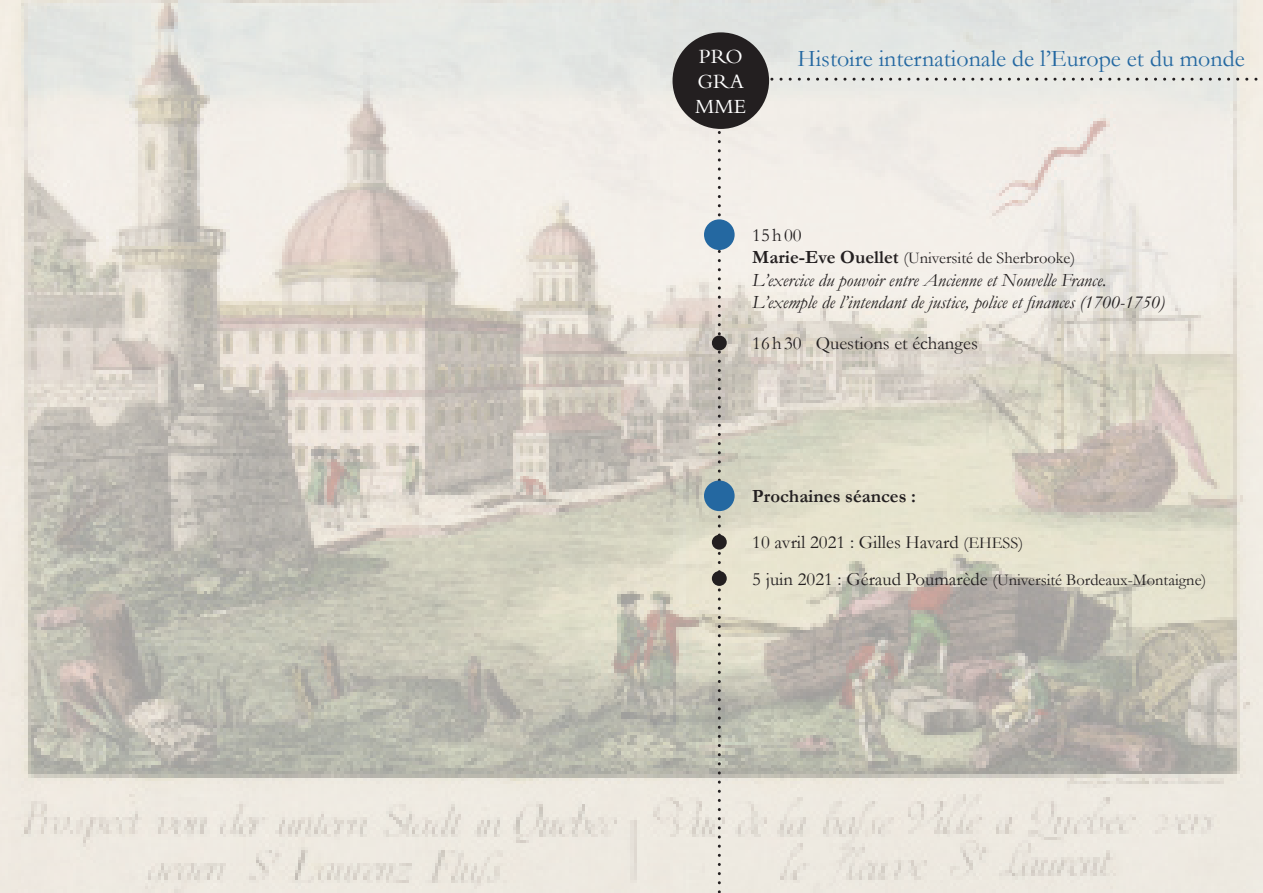
<style>
.page{position:relative;width:1263px;height:893px;background:#fff}
.page>*{position:absolute;margin:0;border:0;box-sizing:border-box;transform-origin:0 0}
.t1{font:24px "Garamond";color:#2468a1}
.t2{font:21px/25.2px "Bembo Std";color:#fff}
.t3{font:italic 18.75px/22.5px "Garamond";color:#231f20}
.t4{font:18.75px "Garamond";color:#231f20}
.t5{font:700 18.75px "Garamond";color:#231f20}
.t6{font:16.5px "Garamond";color:#231f20}
.s1{font-weight:700;font-size:18.75px}
.s2{font-size:16.5px}
.s3{font-size:18.75px}
</style>
<div class="page">
<img style="left:0;top:0;width:1263px;height:893px">
<svg style="left:708px;top:68px;width:555px;height:825px;background:#ddd9cf"></svg>
<div style="left:704px;top:219px;width:31px;height:31px;background:#2468a1;border-radius:50%"></div>
<div style="left:712px;top:335px;width:15px;height:15px;background:#231f20;border-radius:50%"></div>
<div style="left:672px;top:32px;width:97px;height:97px;background:#231f20;border-radius:50%"></div>
<div style="left:704px;top:480px;width:31px;height:31px;background:#2468a1;border-radius:50%"></div>
<div style="left:712px;top:535px;width:15px;height:15px;background:#231f20;border-radius:50%"></div>
<div style="left:712px;top:571px;width:15px;height:15px;background:#231f20;border-radius:50%"></div>
<p class="t2" style="left:699px;top:43px;width:45px">PRO</p>
<p class="t1" style="left:797px;top:42px;width:449px">Histoire internationale de l’Europe et du monde</p>
<p class="t2" style="left:695px;top:68px;width:52px">GRA<br>MME</p>
<p class="t4" style="left:752px;top:222px;width:51px">15h00</p>
<p class="t6" style="left:752px;top:247px;width:324px"><span class="s1">Marie-Eve Ouellet</span> (Université de Sherbrooke)</p>
<p class="t3" style="left:752px;top:268px;width:414px">L’exercice du pouvoir entre Ancienne et Nouvelle France.<br>L’exemple de l’intendant de justice, police et finances (1700-1750)</p>
<p class="t4" style="left:752px;top:331px;width:227px">16h30 Questions et échanges</p>
<p class="t5" style="left:752px;top:483px;width:165px">Prochaines séances :</p>
<p class="t4" style="left:752px;top:530px;width:272px">10 avril 2021 : Gilles Havard <span class="s2">(EHESS)</span></p>
<p class="t6" style="left:752px;top:568px;width:456px"><span class="s3">5 juin 2021 : Géraud Poumarède</span> (Université Bordeaux-Montaigne)</p>
</div>
